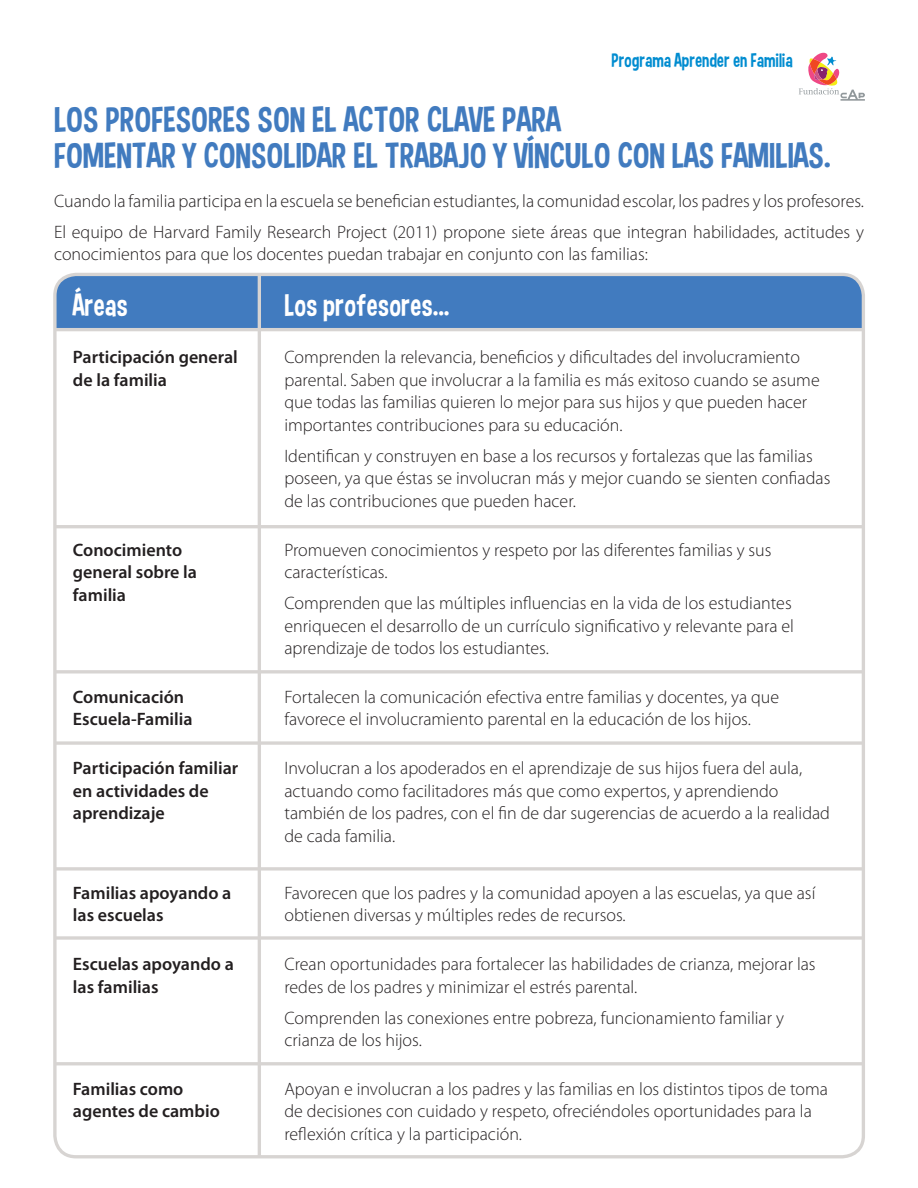
<style>
.page{position:relative;width:918px;height:1188px;background:#fff}
.page>*{position:absolute;margin:0;border:0;box-sizing:border-box;transform-origin:0 0}
.t1{font:36px/36px "Curse Casual";color:#417bbf;scale:1.1 1}
.t2{font:31.5px "Curse Casual";color:#fff}
.t3{font:19.8px "Curse Casual";color:#008cd0}
.t4{font:300 18px/22.5px "Myriad Pro";color:#231f20}
.t5{font:600 18px/22.5px "Myriad Pro";color:#231f20}
</style>
<div class="page">
<svg style="left:57px;top:276px;width:805px;height:55px;background:#4a80c0"></svg>
<hr style="left:258px;top:274px;width:3px;height:882px;background:#d7d4d2">
<hr style="left:55px;top:525px;width:808px;height:3px;background:#d7d4d2">
<svg style="left:55px;top:670px;width:808px;height:4px;background:#dddad9"></svg>
<svg style="left:55px;top:741px;width:808px;height:4px;background:#dddad8"></svg>
<svg style="left:55px;top:867px;width:808px;height:4px;background:#dddad9"></svg>
<svg style="left:55px;top:936px;width:808px;height:4px;background:#dddad9"></svg>
<hr style="left:55px;top:1062px;width:808px;height:3px;background:#d7d4d2">
<svg style="left:799px;top:53px;width:66px;height:48px"></svg>
<p class="t3" style="left:611px;top:48px;width:183px">Programa Aprender en Familia</p>
<h1 class="t1" style="left:54px;top:101px;width:708px">LOS PROFESORES SON EL ACTOR CLAVE PARA<br>FOMENTAR Y CONSOLIDAR EL TRABAJO Y VÍNCULO CON LAS FAMILIAS.</h1>
<p class="t4" style="left:54px;top:185px;width:812px;line-height:31px">Cuando la familia participa en la escuela se benefician estudiantes, la comunidad escolar, los padres y los profesores.<br>El equipo de Harvard Family Research Project (2011) propone siete áreas que integran habilidades, actitudes y</p>
<p class="t4" style="left:54px;top:243px;width:595px">conocimientos para que los docentes puedan trabajar en conjunto con las familias:</p>
<h2 class="t2" style="left:73px;top:286px;width:56px">Áreas</h2>
<h2 class="t2" style="left:284px;top:286px;width:167px">Los profesores...</h2>
<p class="t5" style="left:73px;top:346px;width:167px">Participación general de la familia</p>
<p class="t4" style="left:284px;top:346px;width:537px">Comprenden la relevancia, beneficios y dificultades del involucramiento parental. Saben que involucrar a la familia es más exitoso cuando se asume que todas las familias quieren lo mejor para sus hijos y que pueden hacer importantes contribuciones para su educación.</p>
<p class="t4" style="left:284px;top:445px;width:548px">Identifican y construyen en base a los recursos y fortalezas que las familias poseen, ya que éstas se involucran más y mejor cuando se sienten confiadas de las contribuciones que pueden hacer.</p>
<p class="t5" style="left:73px;top:538px;width:126px">Conocimiento general sobre la familia</p>
<p class="t4" style="left:284px;top:538px;width:489px">Promueven conocimientos y respeto por las diferentes familias y sus características.</p>
<p class="t4" style="left:284px;top:592px;width:511px">Comprenden que las múltiples influencias en la vida de los estudiantes enriquecen el desarrollo de un currículo significativo y relevante para el aprendizaje de todos los estudiantes.</p>
<p class="t5" style="left:73px;top:685px;width:121px">Comunicación<br>Escuela-Familia</p>
<p class="t4" style="left:284px;top:686px;width:496px">Fortalecen la comunicación efectiva entre familias y docentes, ya que favorece el involucramiento parental en la educación de los hijos.</p>
<p class="t5" style="left:73px;top:756px;width:167px">Participación familiar en actividades de aprendizaje</p>
<p class="t4" style="left:284px;top:757px;width:547px">Involucran a los apoderados en el aprendizaje de sus hijos fuera del aula, actuando como facilitadores más que como expertos, y aprendiendo también de los padres, con el fin de dar sugerencias de acuerdo a la realidad de cada familia.</p>
<p class="t5" style="left:73px;top:881px;width:160px">Familias apoyando a las escuelas</p>
<p class="t4" style="left:284px;top:882px;width:532px">Favorecen que los padres y la comunidad apoyen a las escuelas, ya que así obtienen diversas y múltiples redes de recursos.</p>
<p class="t5" style="left:73px;top:952px;width:162px">Escuelas apoyando a las familias</p>
<p class="t4" style="left:284px;top:953px;width:533px">Crean oportunidades para fortalecer las habilidades de crianza, mejorar las redes de los padres y minimizar el estrés parental.</p>
<p class="t4" style="left:284px;top:1006px;width:501px">Comprenden las conexiones entre pobreza, funcionamiento familiar y crianza de los hijos.</p>
<p class="t5" style="left:73px;top:1077px;width:148px">Familias como agentes de cambio</p>
<p class="t4" style="left:284px;top:1078px;width:545px">Apoyan e involucran a los padres y las familias en los distintos tipos de toma de decisiones con cuidado y respeto, ofreciéndoles oportunidades para la reflexión crítica y la participación.</p>
</div>
